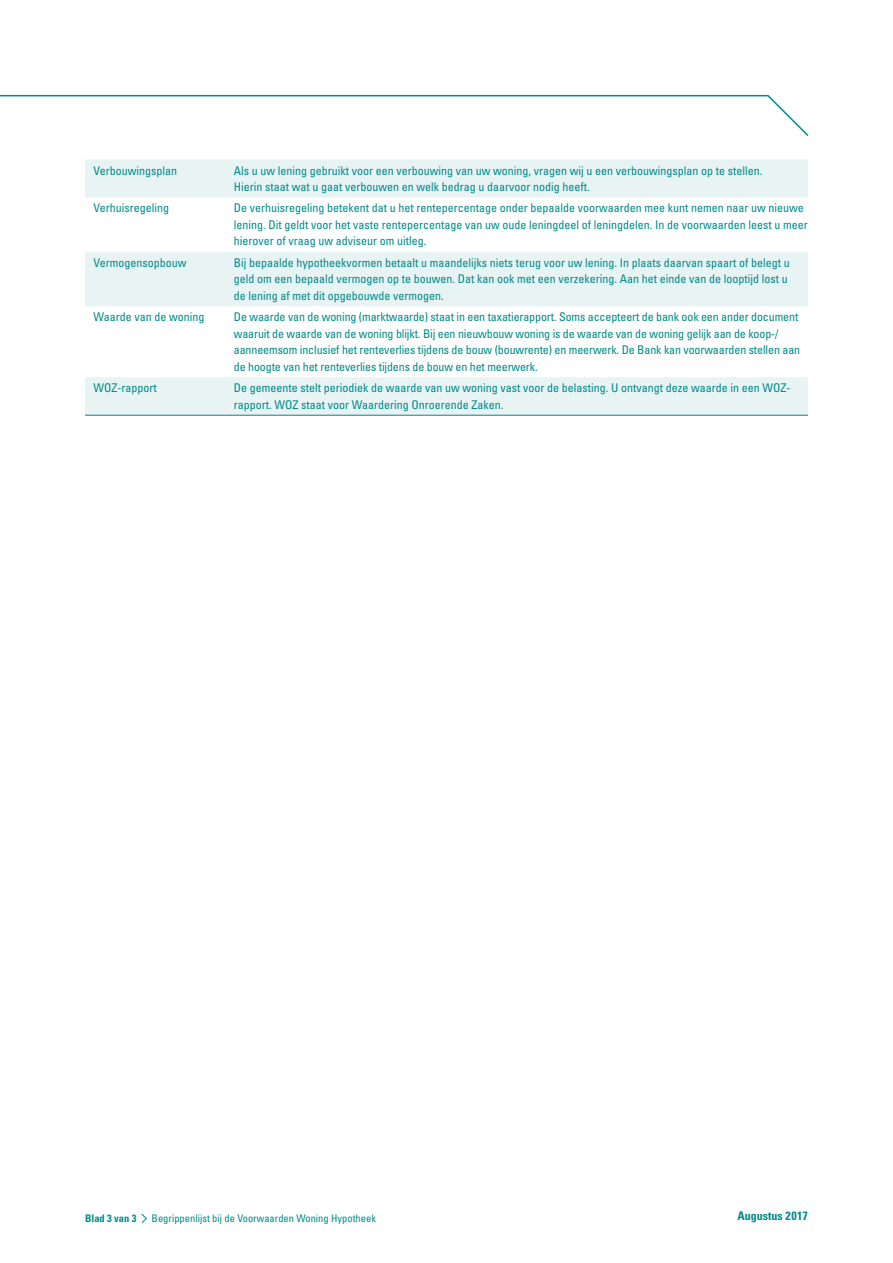
<style>
.page{position:relative;width:893px;height:1263px;background:#fff}
.page>*{position:absolute;margin:0;border:0;box-sizing:border-box;transform-origin:0 0}
.t1{font:condensed 12px/16.5px "Univers LT Std";color:#008a89}
.t2{font:700 condensed 12px "Univers LT Std";color:#008a89}
.t3{font:condensed 10.5px "Univers LT Std";color:#008a89}
.t4{font:700 condensed 10.5px "Univers LT Std";color:#008a89}
</style>
<div class="page">
<svg style="left:0;top:94px;width:809px;height:42px"></svg>
<svg style="left:85px;top:159px;width:723px;height:256px;fill:#ebf4f5"></svg>
<hr style="left:85px;top:415px;width:140px;height:1px;background:#008a89">
<hr style="left:225px;top:415px;width:583px;height:1px;background:#008a89">
<svg style="left:141px;top:1213px;width:6px;height:10px"></svg>
<p class="t1" style="left:94px;top:162px;width:85px">Verbouwingsplan</p>
<p class="t1" style="left:234px;top:162px;width:530px">Als u uw lening gebruikt voor een verbouwing van uw woning, vragen wij u een verbouwingsplan op te stellen.<br>Hierin staat wat u gaat verbouwen en welk bedrag u daarvoor nodig heeft.</p>
<p class="t1" style="left:94px;top:200px;width:77px">Verhuisregeling</p>
<p class="t1" style="left:234px;top:200px;width:575px">De verhuisregeling betekent dat u het rentepercentage onder bepaalde voorwaarden mee kunt nemen naar uw nieuwe lening. Dit geldt voor het vaste rentepercentage van uw oude leningdeel of leningdelen. In de voorwaarden leest u meer hierover of vraag uw adviseur om uitleg.</p>
<p class="t1" style="left:94px;top:254px;width:94px">Vermogensopbouw</p>
<p class="t1" style="left:234px;top:254px;width:557px">Bij bepaalde hypotheekvormen betaalt u maandelijks niets terug voor uw lening. In plaats daarvan spaart of belegt u geld om een bepaald vermogen op te bouwen. Dat kan ook met een verzekering. Aan het einde van de looptijd lost u de lening af met dit opgebouwde vermogen.</p>
<p class="t1" style="left:94px;top:309px;width:112px">Waarde van de woning</p>
<p class="t1" style="left:234px;top:309px;width:568px">De waarde van de woning (marktwaarde) staat in een taxatierapport. Soms accepteert de bank ook een ander document waaruit de waarde van de woning blijkt. Bij een nieuwbouw woning is de waarde van de woning gelijk aan de koop-/ aanneemsom inclusief het renteverlies tijdens de bouw (bouwrente) en meerwerk. De Bank kan voorwaarden stellen aan de hoogte van het renteverlies tijdens de bouw en het meerwerk.</p>
<p class="t1" style="left:94px;top:380px;width:65px">WOZ-rapport</p>
<p class="t1" style="left:234px;top:380px;width:558px">De gemeente stelt periodiek de waarde van uw woning vast voor de belasting. U ontvangt deze waarde in een WOZ&shy;rapport. WOZ staat voor Waardering Onroerende Zaken.</p>
<p class="t4" style="left:85px;top:1211px;width:53px">Blad 3 van 3</p>
<p class="t3" style="left:152px;top:1211px;width:226px">Begrippenlijst bij de Voorwaarden Woning Hypotheek</p>
<p class="t2" style="left:738px;top:1208px;width:72px">Augustus 2017</p>
</div>
